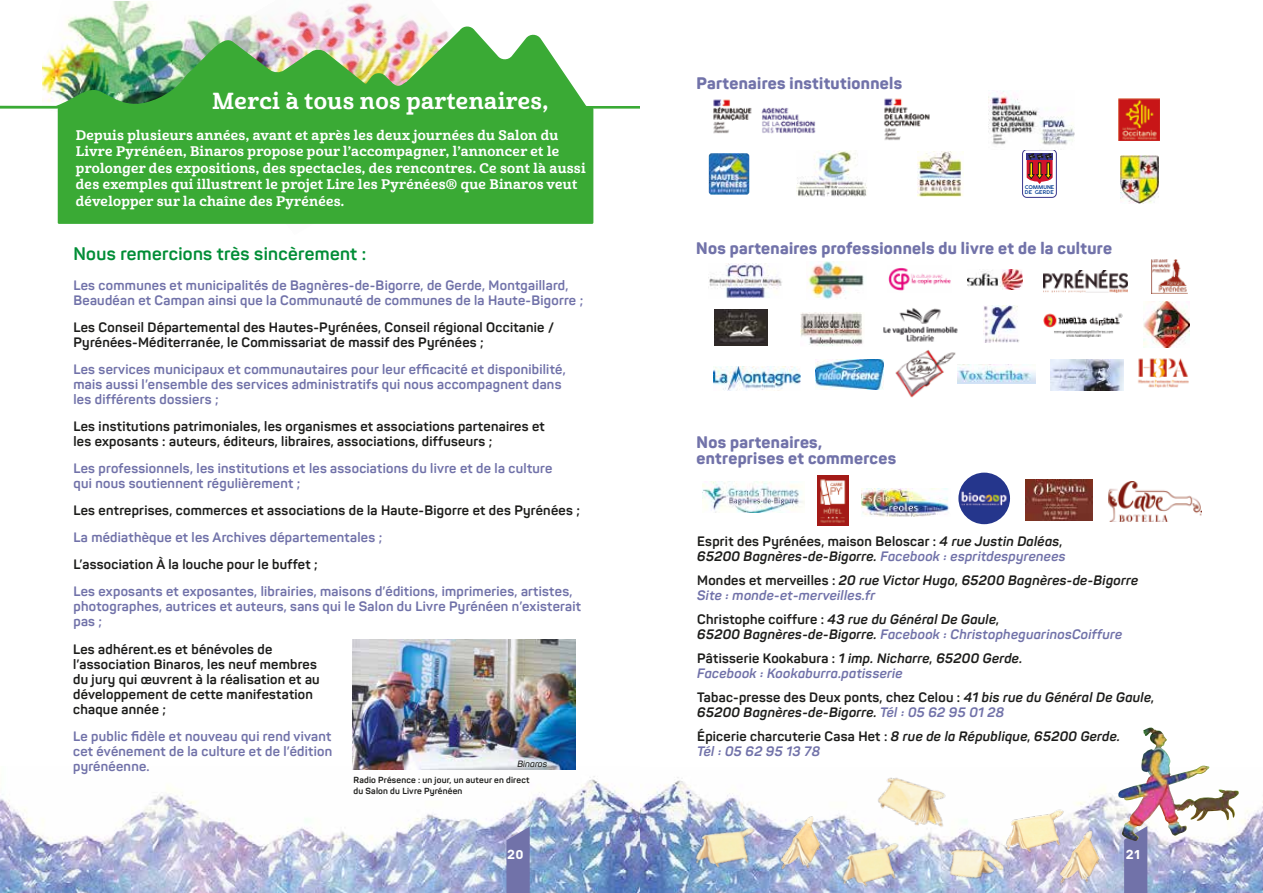
<style>
.page{position:relative;width:1263px;height:893px;background:#fff}
.page>*{position:absolute;margin:0;border:0;box-sizing:border-box;transform-origin:0 0}
.t1{font:22.5px "Cabrito Nor Bol";letter-spacing:.02em;color:#fff}
.t2{font:700 18px "Panton";letter-spacing:.02em;color:#008d36}
.t3{font:800 16.5px/16.5px "Panton";letter-spacing:.02em;color:#7172a9}
.t4{font:15px "DIN Bold Alternate";color:#fff}
.t5{font:700 13.5px/15px "Panton";letter-spacing:.02em;color:#7172a9}
.t6{font:700 13.5px/15px "Panton";letter-spacing:.02em;color:#1d1d1b}
.t7{font:italic 700 13.5px/15px "Panton";letter-spacing:.02em;color:#1d1d1b}
.t8{font:13.5px/16.5px "Cabrito Nor Bol";letter-spacing:.02em;color:#fff}
.t9{font:italic 700 13.5px/15px "Panton";letter-spacing:.02em;color:#7172a9}
.t10{font:italic 600 9px "Panton";color:#1d1d1b}
.t11{font:700 8.7px/10.5px "Panton";letter-spacing:.02em;color:#1d1d1b}
.t12{font:5.4px/5.4px "Gross";letter-spacing:.04em;color:#0f4496}
.s1{font-style:normal}
.s2{color:#7172a9}
.s3{font-style:normal;color:#1d1d1b}
.s4{color:#1d1d1b}
</style>
<div class="page">
<img style="left:639px;top:777px;width:624px;height:116px">
<svg style="left:1124px;top:841px;width:23px;height:52px"></svg>
<img style="left:1118px;top:730px;width:122px;height:111px">
<img style="left:869px;top:777px;width:85px;height:55px">
<img style="left:1057px;top:827px;width:48px;height:60px">
<img style="left:778px;top:814px;width:48px;height:60px">
<img style="left:938px;top:832px;width:72px;height:61px">
<img style="left:836px;top:833px;width:69px;height:60px">
<img style="left:1001px;top:799px;width:68px;height:62px">
<img style="left:689px;top:813px;width:72px;height:67px">
<img style="left:57px;top:1px;width:98px;height:133px">
<img style="left:187px;top:2px;width:244px;height:23px">
<div style="left:58px;top:108px;width:535px;height:116px;background:#3aaa35"></div>
<img style="left:0;top:25px;width:639px;height:84px">
<img style="left:0;top:767px;width:639px;height:126px">
<svg style="left:506px;top:827px;width:24px;height:66px;background:#787aae"></svg>
<img style="left:352px;top:640px;width:223px;height:129px">
<div style="left:1022px;top:149px;width:35px;height:49px;border:1px solid #39368c;border-radius:4px"></div>
<div style="left:1027px;top:153px;width:26px;height:7px;background:#39368c"></div>
<svg style="left:1027px;top:153px;width:25px;height:31px"></svg>
<img style="left:797px;top:151px;width:70px;height:45px">
<img style="left:713px;top:99px;width:103px;height:35px">
<img style="left:709px;top:153px;width:40px;height:42px">
<img style="left:884px;top:98px;width:46px;height:43px">
<img style="left:1118px;top:99px;width:42px;height:41px">
<img style="left:988px;top:91px;width:87px;height:54px">
<img style="left:918px;top:151px;width:45px;height:46px">
<img style="left:1121px;top:155px;width:37px;height:48px">
<img style="left:702px;top:482px;width:102px;height:30px">
<img style="left:817px;top:476px;width:31px;height:49px">
<img style="left:861px;top:488px;width:88px;height:28px">
<img style="left:1109px;top:482px;width:92px;height:39px">
<img style="left:1026px;top:479px;width:67px;height:42px">
<img style="left:958px;top:473px;width:52px;height:51px;border-radius:26px">
<img style="left:957px;top:364px;width:79px;height:20px">
<img style="left:983px;top:305px;width:36px;height:37px">
<img style="left:815px;top:360px;width:68px;height:30px">
<img style="left:888px;top:267px;width:63px;height:24px">
<img style="left:968px;top:269px;width:54px;height:21px">
<img style="left:808px;top:261px;width:56px;height:38px">
<img style="left:1043px;top:271px;width:84px;height:21px">
<img style="left:1050px;top:359px;width:73px;height:31px">
<img style="left:715px;top:310px;width:53px;height:35px">
<img style="left:1137px;top:358px;width:52px;height:30px">
<img style="left:1043px;top:313px;width:80px;height:25px">
<img style="left:714px;top:367px;width:86px;height:23px">
<img style="left:800px;top:312px;width:63px;height:34px">
<img style="left:1143px;top:301px;width:46px;height:46px">
<img style="left:1151px;top:260px;width:36px;height:33px">
<img style="left:883px;top:308px;width:75px;height:34px">
<img style="left:709px;top:264px;width:73px;height:34px">
<img style="left:895px;top:350px;width:61px;height:48px">
<h1 class="t1" style="left:212px;top:87px;width:337px">Merci à tous nos partenaires,</h1>
<p class="t8" style="left:76px;top:127px;width:511px">Depuis plusieurs années, avant et après les deux journées du Salon du Livre Pyrénéen, Binaros propose pour l’accompagner, l’annoncer et le prolonger des expositions, des spectacles, des rencontres. Ce sont là aussi des exemples qui illustrent le projet Lire les Pyrénées® que Binaros veut développer sur la chaîne des Pyrénées.</p>
<h2 class="t2" style="left:73px;top:242px;width:294px">Nous remercions très sincèrement :</h2>
<p class="t5" style="left:73px;top:277px;width:511px">Les communes et municipalités de Bagnères-de-Bigorre, de Gerde, Montgaillard,<br>Beaudéan et Campan ainsi que la Communauté de communes de la Haute-Bigorre ;</p>
<p class="t6" style="left:73px;top:319px;width:482px">Les Conseil Départemental des Hautes-Pyrénées, Conseil régional Occitanie /<br>Pyrénées-Méditerranée, le Commissariat de massif des Pyrénées ;</p>
<p class="t5" style="left:73px;top:361px;width:494px">Les services municipaux et communautaires pour leur efficacité et disponibilité, mais aussi l’ensemble des services administratifs qui nous accompagnent dans les différents dossiers ;</p>
<p class="t6" style="left:73px;top:418px;width:473px">Les institutions patrimoniales, les organismes et associations partenaires et les exposants : auteurs, éditeurs, libraires, associations, diffuseurs ;</p>
<p class="t5" style="left:73px;top:460px;width:480px">Les professionnels, les institutions et les associations du livre et de la culture qui nous soutiennent régulièrement ;</p>
<p class="t6" style="left:73px;top:502px;width:508px">Les entreprises, commerces et associations de la Haute-Bigorre et des Pyrénées ;</p>
<p class="t5" style="left:73px;top:529px;width:310px">La médiathèque et les Archives départementales ;</p>
<p class="t6" style="left:73px;top:556px;width:246px">L’association À la louche pour le buffet ;</p>
<p class="t5" style="left:73px;top:583px;width:509px">Les exposants et exposantes, librairies, maisons d’éditions, imprimeries, artistes, photographes, autrices et auteurs, sans qui le Salon du Livre Pyrénéen n’existerait pas ;</p>
<p class="t6" style="left:73px;top:641px;width:248px">Les adhérent.es et bénévoles de l’association Binaros, les neuf membres du jury qui œuvrent à la réalisation et au développement de cette manifestation chaque année ;</p>
<p class="t5" style="left:73px;top:728px;width:261px;text-align:justify">Le public fidèle et nouveau qui rend vivant cet événement de la culture et de l’édition pyrénéenne.</p>
<p class="t10" style="left:517px;top:758px;width:31px">Binaros</p>
<p class="t11" style="left:354px;top:775px;width:177px">Radio Présence : un jour, un auteur en direct du Salon du Livre Pyrénéen</p>
<p class="t3" style="left:696px;top:75px;width:207px">Partenaires institutionnels</p>
<p class="t12" style="left:1025px;top:184px;width:31px">COMMUNE<br>DE GERDE</p>
<p class="t3" style="left:696px;top:240px;width:417px">Nos partenaires professionnels du livre et de la culture</p>
<p class="t3" style="left:697px;top:433px;width:201px">Nos partenaires, entreprises et commerces</p>
<p class="t7" style="left:697px;top:534px;width:370px"><span class="s1">Esprit des Pyrénées, maison Beloscar :</span> 4 rue Justin Daléas,<br>65200 Bagnères-de-Bigorre. <span class="s2">Facebook : espritdespyrenees</span></p>
<p class="t7" style="left:697px;top:573px;width:442px"><span class="s1">Mondes et merveilles :</span> 20 rue Victor Hugo, 65200 Bagnères-de-Bigorre<br><span class="s2">Site : monde-et-merveilles.fr</span></p>
<p class="t7" style="left:697px;top:612px;width:426px"><span class="s1">Christophe coiffure :</span> 43 rue du Général De Gaule,<br>65200 Bagnères-de-Bigorre. <span class="s2">Facebook : ChristopheguarinosCoiffure</span></p>
<p class="t9" style="left:697px;top:651px;width:327px"><span class="s3">Pâtisserie Kookabura :</span> <span class="s4">1 imp. Nicharre, 65200 Gerde.<br></span>Facebook : Kookaburra.patisserie</p>
<p class="t7" style="left:697px;top:690px;width:459px"><span class="s1">Tabac-presse des Deux ponts, chez Celou :</span> 41 bis rue du Général De Gaule,<br>65200 Bagnères-de-Bigorre. <span class="s2">Tél : 05 62 95 01 28</span></p>
<p class="t7" style="left:697px;top:729px;width:424px"><span class="s1">Épicerie charcuterie Casa Het :</span> 8 rue de la République, 65200 Gerde.<br><span class="s2">Tél : 05 62 95 13 78</span></p>
<p class="t4" style="left:507px;top:844px;width:18px">20</p>
<p class="t4" style="left:1126px;top:843px;width:16px">21</p>
</div>
